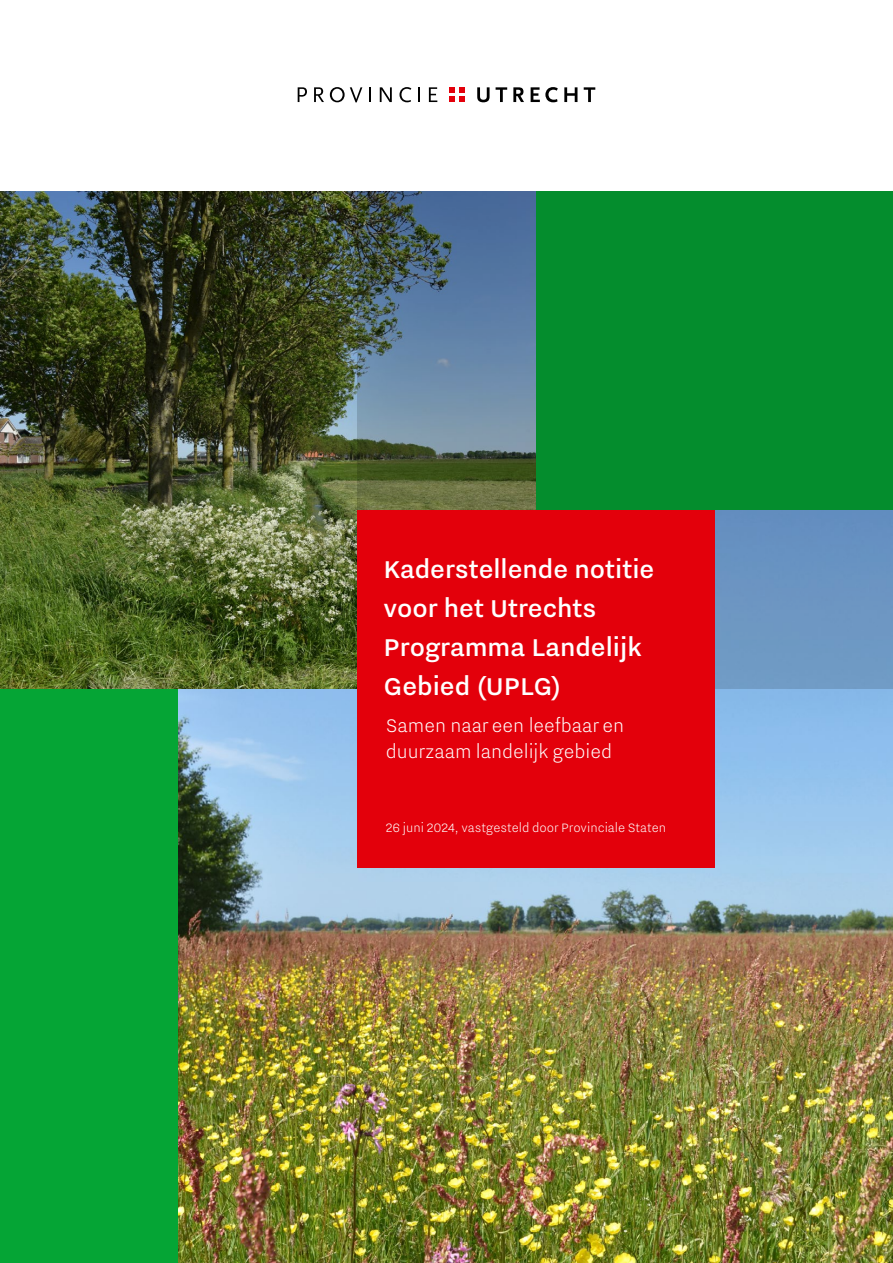
<style>
.page{position:relative;width:893px;height:1263px;background:#fff}
.page>*{position:absolute;margin:0;border:0;box-sizing:border-box;transform-origin:0 0}
.t1{font:500 30px/39px "Nitti Utrecht";color:#fff}
.t2{font:300 22.5px/25.5px "Nitti Utrecht";color:#fff}
.t3{font:300 15px "Nitti Utrecht";color:#fff}
</style>
<div class="page">
<div style="left:0;top:191px;width:893px;height:1072px;background:#05a535"></div>
<img style="left:179px;top:689px;width:714px;height:574px">
<img style="left:0;top:191px;width:357px;height:498px">
<svg style="left:450px;top:87px;width:14px;height:15px"></svg>
<svg style="left:298px;top:87px;width:9px;height:15px"></svg>
<svg style="left:314px;top:87px;width:10px;height:15px"></svg>
<svg style="left:330px;top:87px;width:32px;height:15px"></svg>
<svg style="left:369px;top:87px;width:2px;height:15px"></svg>
<svg style="left:380px;top:87px;width:12px;height:15px"></svg>
<svg style="left:399px;top:87px;width:12px;height:15px"></svg>
<svg style="left:418px;top:87px;width:2px;height:15px"></svg>
<svg style="left:429px;top:87px;width:8px;height:15px"></svg>
<svg style="left:477px;top:87px;width:13px;height:15px"></svg>
<svg style="left:496px;top:87px;width:11px;height:15px"></svg>
<svg style="left:513px;top:87px;width:11px;height:15px"></svg>
<svg style="left:531px;top:87px;width:27px;height:15px"></svg>
<svg style="left:564px;top:87px;width:13px;height:15px"></svg>
<svg style="left:584px;top:87px;width:11px;height:15px"></svg>
<svg style="left:357px;top:191px;width:536px;height:498px;background:#2d875c"></svg>
<div style="left:357px;top:510px;width:357px;height:357px;background:#e3000b"></div>
<p class="t1" style="left:384px;top:549px;width:272px">Kaderstellende notitie voor het Utrechts<br>Programma Landelijk<br>Gebied (UPLG)</p>
<p class="t2" style="left:386px;top:713px;width:240px">Samen naar een leefbaar en duurzaam landelijk gebied</p>
<p class="t3" style="left:386px;top:820px;width:282px">26 juni 2024, vastgesteld door Provinciale Staten</p>
</div>
